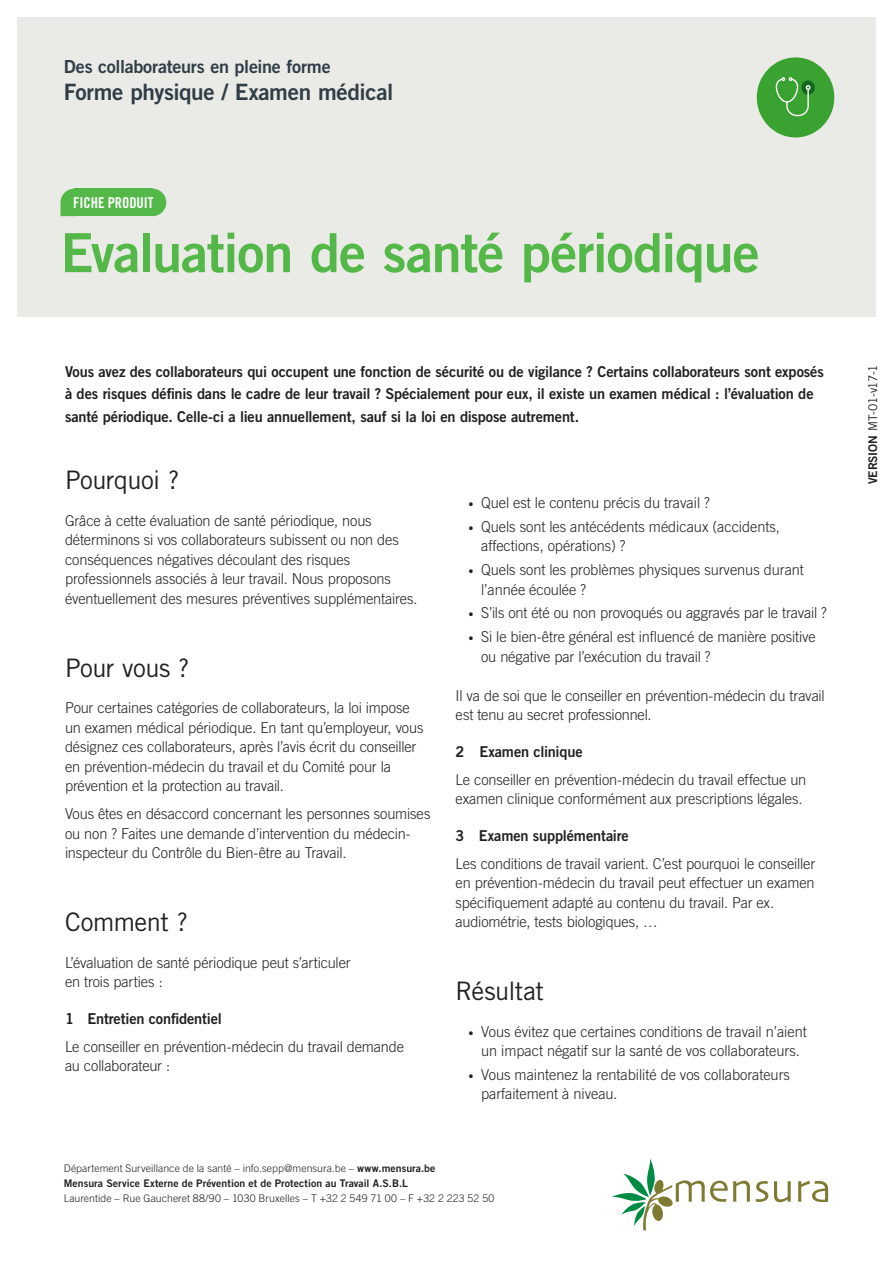
<style>
.page{position:relative;width:893px;height:1263px;background:#fff}
.page>*{position:absolute;margin:0;border:0;box-sizing:border-box;transform-origin:0 0}
.t1{font:54px "Trade Gothic LT Std Bd 2";letter-spacing:-.025em;color:#53b847}
.t2{font:25.5px "Trade Gothic LT Std";letter-spacing:-.02em;color:#231f20}
.t3{font:22.5px "Trade Gothic LT Std Bd 2";letter-spacing:-.015em;color:#303d47}
.t4{font:18px "Trade Gothic LT Std Bd 2";letter-spacing:-.015em;color:#303d47}
.t5{font:300 15px/19.5px "Trade Gothic LT Std";letter-spacing:-.01em;color:#231f20}
.t6{font:15px/22.5px "Trade Gothic LT Std Bd 2";letter-spacing:-.01em;color:#231f20}
.t7{font:15px "Trade Gothic LT Std Bd Cn 20";letter-spacing:-.005em;color:#fff}
.t8{font:12px "Trade Gothic LT Std";letter-spacing:-.055em;color:#231f20}
.t9{font:300 10.5px "Trade Gothic LT Std";letter-spacing:.005em;color:#231f20}
.t10{font:10.5px "Trade Gothic LT Std Bd 2";letter-spacing:.005em;color:#231f20}
.s1{font-size:10.5px}
.s2{font-family:"Trade Gothic LT Std Bd 2";font-weight:400}
.s3{font-family:"Trade Gothic LT Std Bd 2"}
</style>
<div class="page">
<svg style="left:756px;top:1181px;width:12px;height:21px"></svg>
<svg style="left:774px;top:1181px;width:17px;height:21px"></svg>
<svg style="left:798px;top:1181px;width:30px;height:21px"></svg>
<svg style="left:612px;top:1158px;width:138px;height:72px"></svg>
<div style="left:17px;top:17px;width:859px;height:299px;background:#eaeae7"></div>
<div style="left:757px;top:57px;width:77px;height:80px;background:#3aa230;border-radius:50%"></div>
<svg style="left:801px;top:80px;width:14px;height:15px"></svg>
<svg style="left:776px;top:77px;width:34px;height:40px"></svg>
<svg style="left:61px;top:189px;width:14px;height:27px"></svg>
<div style="left:139px;top:189px;width:27px;height:27px;background:#53b847;border-radius:50%"></div>
<div style="left:75px;top:189px;width:78px;height:27px;background:#53b847"></div>
<p class="t4" style="left:64px;top:55px;width:268px">Des collaborateurs en pleine forme</p>
<h3 class="t3" style="left:64px;top:78px;width:331px">Forme physique / Examen médical</h3>
<p class="t7" style="left:73px;top:193px;width:82px">FICHE PRODUIT</p>
<h1 class="t1" style="left:61px;top:219px;width:701px">Evaluation de santé périodique</h1>
<p class="t6" style="left:65px;top:360px;width:760px">Vous avez des collaborateurs qui occupent une fonction de sécurité ou de vigilance ? Certains collaborateurs sont exposés à des risques définis dans le cadre de leur travail ? Spécialement pour eux, il existe un examen médical : l’évaluation de santé périodique. Celle-ci a lieu annuellement, sauf si la loi en dispose autrement.</p>
<h2 class="t2" style="left:65px;top:465px;width:116px">Pourquoi ?</h2>
<p class="t5" style="left:65px;top:510px;width:354px">Grâce à cette évaluation de santé périodique, nous déterminons si vos collaborateurs subissent ou non des conséquences négatives découlant des risques professionnels associés à leur travail. Nous proposons éventuellement des mesures préventives supplémentaires.</p>
<h2 class="t2" style="left:65px;top:652px;width:126px">Pour vous ?</h2>
<p class="t5" style="left:65px;top:698px;width:360px">Pour certaines catégories de collaborateurs, la loi impose un examen médical périodique. En tant qu’employeur, vous désignez ces collaborateurs, après l’avis écrit du conseiller en prévention-médecin du travail et du Comité pour la prévention et la protection au travail.</p>
<p class="t5" style="left:65px;top:804px;width:367px">Vous êtes en désaccord concernant les personnes soumises ou non ? Faites une demande d’intervention du médecin&shy;inspecteur du Contrôle du Bien-être au Travail.</p>
<h2 class="t2" style="left:65px;top:907px;width:124px">Comment ?</h2>
<p class="t5" style="left:65px;top:952px;width:287px">L’évaluation de santé périodique peut s’articuler en trois parties :</p>
<p class="t6" style="left:65px;top:1007px;width:158px">1 Entretien confidentiel</p>
<p class="t5" style="left:65px;top:1036px;width:340px">Le conseiller en prévention-médecin du travail demande au collaborateur :</p>
<p class="t5" style="left:468px;top:493px;width:243px"><span class="s1">•</span> Quel est le contenu précis du travail ?</p>
<p class="t5" style="left:481px;top:517px;width:300px;text-indent:-13px"><span class="s1">•</span> Quels sont les antécédents médicaux (accidents, affections, opérations) ?</p>
<p class="t5" style="left:481px;top:560px;width:324px;text-indent:-13px"><span class="s1">•</span> Quels sont les problèmes physiques survenus durant l’année écoulée ?</p>
<p class="t5" style="left:468px;top:603px;width:360px"><span class="s1">•</span> S’ils ont été ou non provoqués ou aggravés par le travail ?</p>
<p class="t5" style="left:481px;top:627px;width:336px;text-indent:-13px"><span class="s1">•</span> Si le bien-être général est influencé de manière positive ou négative par l’exécution du travail ?</p>
<p class="t5" style="left:456px;top:685px;width:371px">Il va de soi que le conseiller en prévention-médecin du travail est tenu au secret professionnel.</p>
<p class="t6" style="left:456px;top:740px;width:129px">2 Examen clinique</p>
<p class="t5" style="left:456px;top:769px;width:352px">Le conseiller en prévention-médecin du travail effectue un examen clinique conformément aux prescriptions légales.</p>
<p class="t6" style="left:456px;top:824px;width:175px">3 Examen supplémentaire</p>
<p class="t5" style="left:456px;top:853px;width:361px">Les conditions de travail varient. C’est pourquoi le conseiller en prévention-médecin du travail peut effectuer un examen spécifiquement adapté au contenu du travail. Par ex. audiométrie, tests biologiques, …</p>
<h2 class="t2" style="left:456px;top:976px;width:90px">Résultat</h2>
<p class="t5" style="left:468px;top:1021px;width:340px;text-align:center"><span class="s1">•</span> Vous évitez que certaines conditions de travail n’aient un impact négatif sur la santé de vos collaborateurs.</p>
<p class="t5" style="left:481px;top:1065px;width:310px;text-indent:-13px"><span class="s1">•</span> Vous maintenez la rentabilité de vos collaborateurs parfaitement à niveau.</p>
<p class="t9" style="left:64px;top:1162px;width:373px">Département Surveillance de la santé – info.sepp@mensura.be – <span class="s2">www.mensura.be</span></p>
<p class="t10" style="left:64px;top:1176px;width:346px">Mensura Service Externe de Prévention et de Protection au Travail A.S.B.L</p>
<p class="t9" style="left:64px;top:1192px;width:432px">Laurentide – Rue Gaucheret 88/90 – 1030 Bruxelles – T +32 2 549 71 00 – F +32 2 223 52 50</p>
<p class="t8" style="left:866px;top:484px;width:121px;rotate:-90deg"><span class="s3">VERSION</span> MT-01-v17-1</p>
</div>
